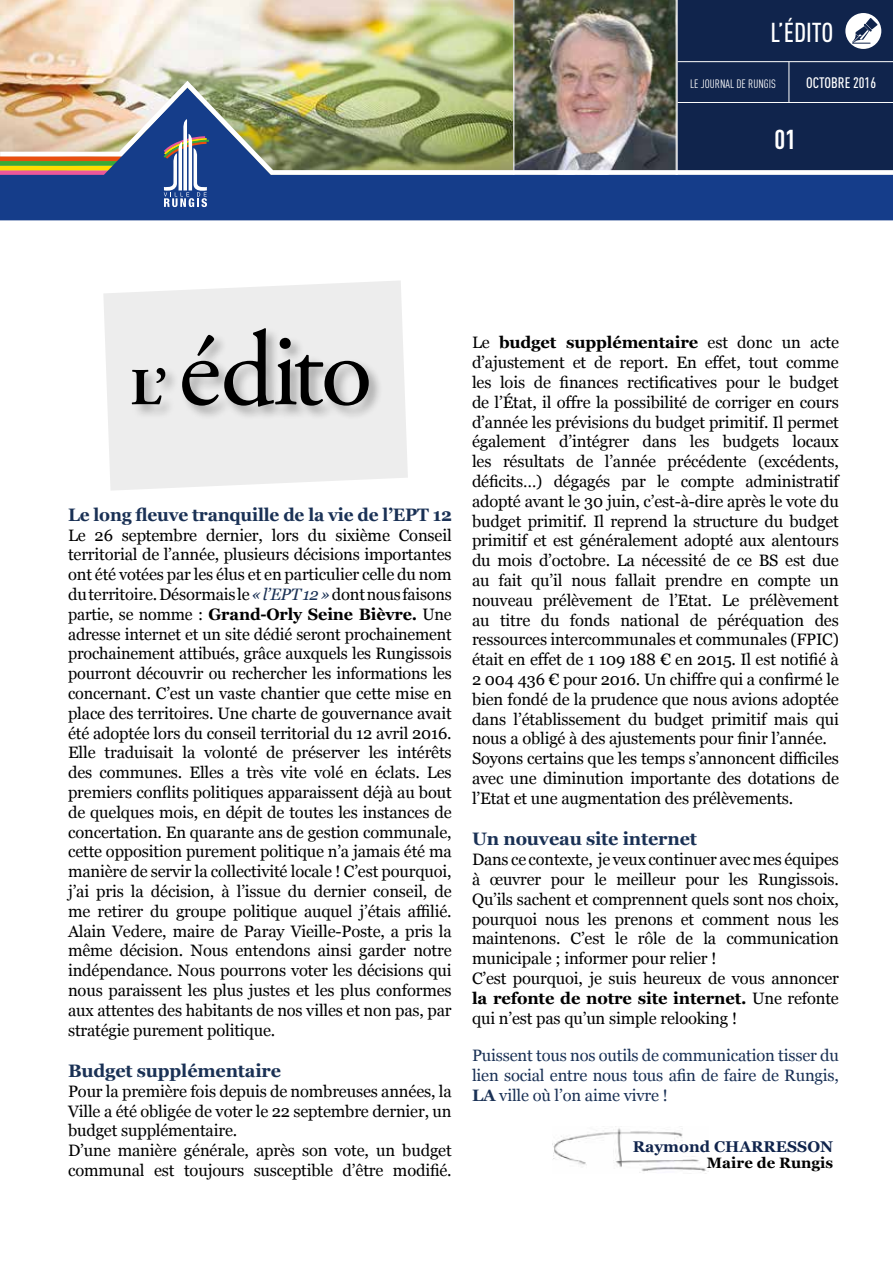
<style>
.page{position:relative;width:893px;height:1263px;background:#fff}
.page>*{position:absolute;margin:0;border:0;box-sizing:border-box;transform-origin:0 0}
.t1{font:106.35px "Adobe Garamond Pro";letter-spacing:-.03em;color:#000}
.t2{font:500 27px "DIN Cond";color:#fff}
.t3{font:700 27px "DIN Cond";color:#fff}
.t4{font:700 18px "Georgia";letter-spacing:-.01em;color:#1a3155}
.t5{font:700 18px "Georgia";letter-spacing:-.01em;color:#1a3155;scale:.96 1}
.t6{font:16.5px/19.8px "Georgia";letter-spacing:-.01em;color:#000}
.t7{font:16.5px/19.8px "Georgia";letter-spacing:-.01em;color:#1a3155;text-align:justify}
.t8{font:700 15.6px "Georgia";color:#10244c}
.t9{font:700 15px "Georgia";color:#000}
.t10{font:500 15px "DIN Cond";color:#fff}
.t11{font:12px "DIN Cond";color:#fff}
.s1{font-weight:700;font-size:51.75px}
.s2{font-style:italic;color:#1a3155}
.s3{font-weight:700}
</style>
<div class="page">
<div style="left:677px;top:0;width:216px;height:176px;background:#10244c"></div>
<hr style="left:677px;top:61px;width:216px;height:1px;background:#fff">
<hr style="left:789px;top:62px;width:1px;height:41px;background:#fff">
<hr style="left:677px;top:0;width:1px;height:176px;background:#fff">
<div style="left:845px;top:13px;width:36px;height:36px;background:#fff;border-radius:50%"></div>
<hr style="left:0;top:177px;width:1px;height:1086px;background:#ededed">
<img style="left:0;top:0;width:513px;height:81px">
<img style="left:514px;top:0;width:162px;height:81px">
<svg style="left:852px;top:18px;width:26px;height:26px"></svg>
<svg style="left:103px;top:281px;width:305px;height:210px;background:#efefef"></svg>
<div style="left:130px;top:326px;width:254px;height:95px;background:#000;opacity:.3"></div>
<div style="left:0;top:175px;width:893px;height:45px;background:#153d8a"></div>
<svg style="left:164px;top:175px;width:45px;height:32px"></svg>
<img style="left:0;top:81px;width:893px;height:94px">
<img style="left:553px;top:1126px;width:153px;height:48px">
<h2 class="t2" style="left:771px;top:16px;width:64px">L’ÉDITO</h2>
<p class="t11" style="left:690px;top:76px;width:87px">LE JOURNAL DE RUNGIS</p>
<p class="t10" style="left:806px;top:74px;width:71px">OCTOBRE 2016</p>
<h2 class="t3" style="left:774px;top:123px;width:23px">01</h2>
<h1 class="t1" style="left:131px;top:307px;width:243px"><span class="s1">L’</span> édito</h1>
<p class="t5" style="left:68px;top:501px;width:401px">Le long fleuve tranquille de la vie de l’EPT 12</p>
<p class="t6" style="left:68px;top:524px;width:385px;text-align:justify">Le 26 septembre dernier, lors du sixième Conseil territorial de l’année, plusieurs décisions importantes ont été votées par les élus et en particulier celle du nom du territoire. Désormais le <span class="s2">«l’EPT 12»</span> dont nous faisons partie, se nomme : <span class="s3">Grand-Orly Seine Bièvre.</span> Une adresse internet et un site dédié seront prochainement prochainement attibués, grâce auxquels les Rungissois pourront découvrir ou rechercher les informations les concernant. C’est un vaste chantier que cette mise en place des territoires. Une charte de gouvernance avait été adoptée lors du conseil territorial du 12 avril 2016.<br>Elle traduisait la volonté de préserver les intérêts des communes. Elles a très vite volé en éclats. Les premiers conflits politiques apparaissent déjà au bout de quelques mois, en dépit de toutes les instances de concertation. En quarante ans de gestion communale, cette opposition purement politique n’a jamais été ma manière de servir la collectivité locale ! C’est pourquoi, j’ai pris la décision, à l’issue du dernier conseil, de me retirer du groupe politique auquel j’étais affilié.<br>Alain Vedere, maire de Paray Vieille-Poste, a pris la même décision. Nous entendons ainsi garder notre indépendance. Nous pourrons voter les décisions qui nous paraissent les plus justes et les plus conformes aux attentes des habitants de nos villes et non pas, par stratégie purement politique.</p>
<p class="t4" style="left:68px;top:1057px;width:215px">Budget supplémentaire</p>
<p class="t6" style="left:68px;top:1080px;width:385px">Pour la première fois depuis de nombreuses années, la Ville a été obligée de voter le 22 septembre dernier, un budget supplémentaire.<br>D’une manière générale, après son vote, un budget communal est toujours susceptible d’être modifié.</p>
<p class="t6" style="left:472px;top:332px;width:368px">Le <span class="s3">budget supplémentaire</span> est donc un acte d’ajustement et de report. En effet, tout comme les lois de finances rectificatives pour le budget de l’État, il offre la possibilité de corriger en cours d’année les prévisions du budget primitif. Il permet également d’intégrer dans les budgets locaux les résultats de l’année précédente (excédents, déficits…) dégagés par le compte administratif adopté avant le 30 juin, c’est-à-dire après le vote du budget primitif. Il reprend la structure du budget primitif et est généralement adopté aux alentours du mois d’octobre. La nécessité de ce BS est due au fait qu’il nous fallait prendre en compte un nouveau prélèvement de l’Etat. Le prélèvement au titre du fonds national de péréquation des ressources intercommunales et communales (FPIC) était en effet de 1 109 188 € en 2015. Il est notifié à 2 004 436 € pour 2016. Un chiffre qui a confirmé le bien fondé de la prudence que nous avions adoptée dans l’établissement du budget primitif mais qui nous a obligé à des ajustements pour finir l’année.<br>Soyons certains que les temps s’annoncent difficiles avec une diminution importante des dotations de l’Etat et une augmentation des prélèvements.</p>
<p class="t4" style="left:472px;top:825px;width:226px">Un nouveau site internet</p>
<p class="t6" style="left:472px;top:849px;width:368px">Dans ce contexte, je veux continuer avec mes équipes à œuvrer pour le meilleur pour les Rungissois.<br>Qu’ils sachent et comprennent quels sont nos choix, pourquoi nous les prenons et comment nous les maintenons. C’est le rôle de la communication municipale ; informer pour relier !<br>C’est pourquoi, je suis heureux de vous annoncer <span class="s3">la refonte de notre site internet.</span> Une refonte qui n’est pas qu’un simple relooking !</p>
<p class="t7" style="left:472px;top:1045px;width:368px">Puissent tous nos outils de communication tisser du lien social entre nous tous afin de faire de Rungis, <span class="s3">LA</span> ville où l’on aime vivre !</p>
<p class="t8" style="left:633px;top:1134px;width:202px">Raymond CHARRESSON</p>
<p class="t9" style="left:707px;top:1152px;width:128px">Maire de Rungis</p>
</div>
